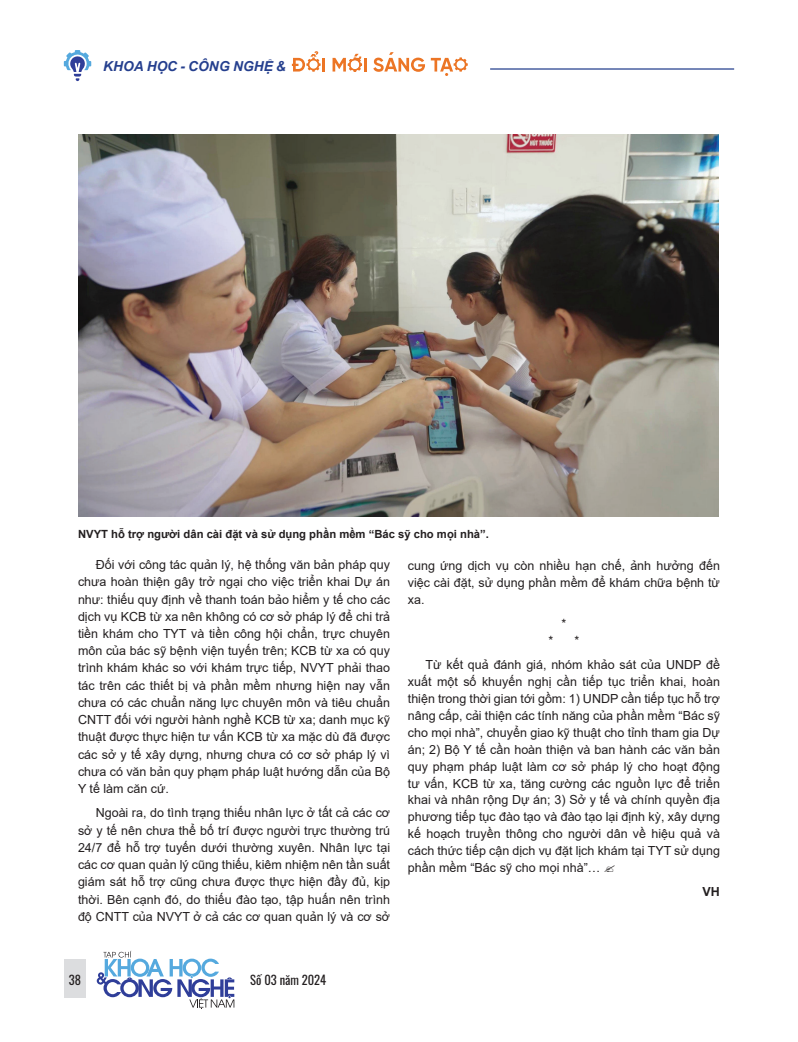
<style>
.page{position:relative;width:798px;height:1042px;background:#fff}
.page>*{position:absolute;margin:0;border:0;box-sizing:border-box;transform-origin:0 0}
.t1{font:italic 700 13.75px "Arial";letter-spacing:.005em;color:#253f8e}
.t2{font:12.5px/17.2px "Arial";color:#231f20;text-align:justify}
.t3{font:12.5px "Oswald";color:#231f20}
.t4{font:700 12.5px "Arial";color:#231f20}
.t5{font:700 11.25px "Arial";color:#231f20}
</style>
<div class="page">
<svg style="left:64px;top:50px;width:27px;height:31px"></svg>
<hr style="left:490px;top:68px;width:243px;height:2px;background:#253f8e">
<hr style="left:322px;top:58px;width:3px;height:14px;background:#ec7525">
<svg style="left:292px;top:51px;width:28px;height:21px"></svg>
<svg style="left:332px;top:54px;width:34px;height:18px"></svg>
<svg style="left:373px;top:52px;width:94px;height:24px"></svg>
<div style="left:64px;top:958px;width:22px;height:39px;background:#dcdddf"></div>
<svg style="left:97px;top:951px;width:137px;height:58px"></svg>
<img style="left:78px;top:135px;width:640px;height:381px">
<p class="t1" style="left:103px;top:57px;width:184px">KHOA HỌC - CÔNG NGHỆ &amp;</p>
<p class="t5" style="left:78px;top:526px;width:412px">NVYT hỗ trợ người dân cài đặt và sử dụng phần mềm “Bác sỹ cho mọi nhà”.</p>
<p class="t2" style="left:78px;top:556px;width:313px;text-indent:18px">Đối với công tác quản lý, hệ thống văn bản pháp quy chưa hoàn thiện gây trở ngại cho việc triển khai Dự án như: thiếu quy định về thanh toán bảo hiểm y tế cho các dịch vụ KCB từ xa nên không có cơ sở pháp lý để chi trả tiền khám cho TYT và tiền công hội chẩn, trực chuyên môn của bác sỹ bệnh viện tuyến trên; KCB từ xa có quy trình khám khác so với khám trực tiếp, NVYT phải thao tác trên các thiết bị và phần mềm nhưng hiện nay vẫn chưa có các chuẩn năng lực chuyên môn và tiêu chuẩn CNTT đối với người hành nghề KCB từ xa; danh mục kỹ thuật được thực hiện tư vấn KCB từ xa mặc dù đã được các sở y tế xây dựng, nhưng chưa có cơ sở pháp lý vì chưa có văn bản quy phạm pháp luật hướng dẫn của Bộ Y tế làm căn cứ.</p>
<p class="t2" style="left:78px;top:804px;width:313px;text-indent:18px">Ngoài ra, do tình trạng thiếu nhân lực ở tất cả các cơ sở y tế nên chưa thể bố trí được người trực thường trú 24/7 để hỗ trợ tuyến dưới thường xuyên. Nhân lực tại các cơ quan quản lý cũng thiếu, kiêm nhiệm nên tần suất giám sát hỗ trợ cũng chưa được thực hiện đầy đủ, kịp thời. Bên cạnh đó, do thiếu đào tạo, tập huấn nên trình độ CNTT của NVYT ở cả các cơ quan quản lý và cơ sở</p>
<p class="t2" style="left:407px;top:557px;width:313px;line-height:16.9px">cung ứng dịch vụ còn nhiều hạn chế, ảnh hưởng đến việc cài đặt, sử dụng phần mềm để khám chữa bệnh từ xa.</p>
<p class="t2" style="left:548px;top:615px;width:32px;line-height:16.9px;text-align:center">*<br>* *</p>
<p class="t2" style="left:407px;top:656px;width:313px;line-height:16.9px;text-align:left;text-indent:18px">Từ kết quả đánh giá, nhóm khảo sát của UNDP đề xuất một số khuyến nghị cần tiếp tục triển khai, hoàn thiện trong thời gian tới gồm: 1) UNDP cần tiếp tục hỗ trợ nâng cấp, cải thiện các tính năng của phần mềm “Bác sỹ cho mọi nhà”, chuyển giao kỹ thuật cho tỉnh tham gia Dự án; 2) Bộ Y tế cần hoàn thiện và ban hành các văn bản quy phạm pháp luật làm cơ sở pháp lý cho hoạt động tư vấn, KCB từ xa, tăng cường các nguồn lực để triển khai và nhân rộng Dự án; 3) Sở y tế và chính quyền địa phương tiế p tụ c đào tạo và đào tạo lạ i định kỳ, xây dựng kế hoạch truyền thông cho người dân về hiệu quả và cách thức tiếp cận dịch vụ đặt lịch khám tại TYT sử dụng phần mềm “Bác sỹ cho mọi nhà”…</p>
<p class="t4" style="left:702px;top:883px;width:19px">VH</p>
<p class="t3" style="left:69px;top:968px;width:14px">38</p>
<p class="t3" style="left:250px;top:968px;width:78px">Số 03 năm 2024</p>
</div>
